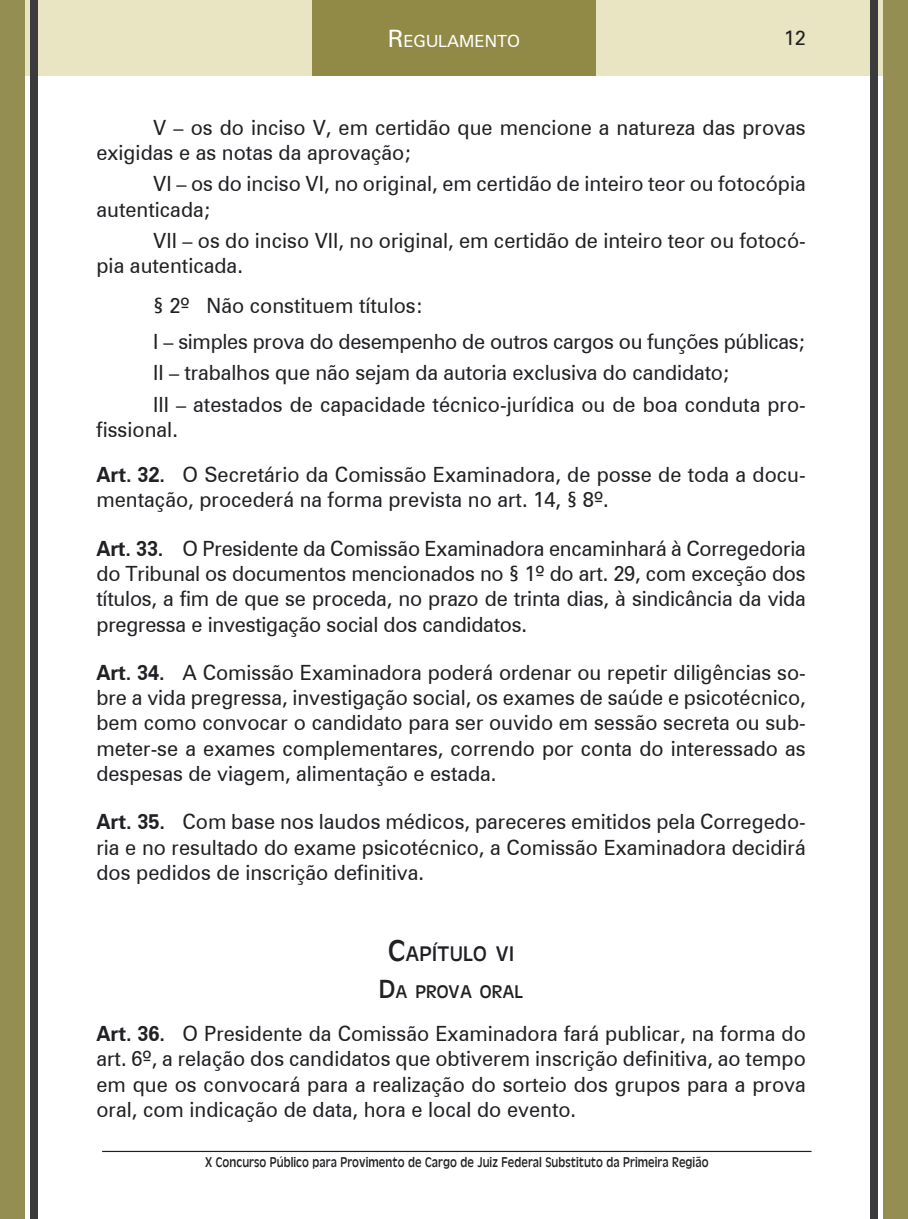
<style>
.page{position:relative;width:908px;height:1219px;background:#fff}
.page>*{position:absolute;margin:0;border:0;box-sizing:border-box;transform-origin:0 0}
.t1{font:21px/25.4px "Zurich BT";color:#212125;scale:.96 1}
.t2{font:21px "Antique";color:#212125}
.t3{font:20px "Zurich BT";color:#212125}
.t4{font:18.2px "Antique";color:#212125}
.t5{font:16.8px "Zurich BT";color:#fff}
.t6{font:14px "Antique Condensed";color:#212125}
.s1{font-size:24px}
.s2{font-weight:700}
.s3{font-size:30px}
.s4{font-size:26px}
</style>
<div class="page">
<div style="left:0;top:0;width:907px;height:76px;background:#e9e5c2"></div>
<hr style="left:102px;top:1151px;width:709px;height:1px;background:#212125">
<div style="left:312px;top:0;width:283px;height:76px;background:#918946"></div>
<div style="left:30px;top:0;width:7px;height:1219px;background:#3b3a3d"></div>
<div style="left:0;top:0;width:24px;height:1219px;background:#958e52"></div>
<div style="left:870px;top:0;width:7px;height:1219px;background:#3b3a3d"></div>
<div style="left:883px;top:0;width:24px;height:1219px;background:#958e52"></div>
<p class="t5" style="left:387px;top:31px;width:134px"><span class="s1">R</span>EGULAMENTO</p>
<p class="t3" style="left:783px;top:26px;width:24px">12</p>
<p class="t1" style="left:96px;top:115px;width:740px;text-indent:57px">V – os do inciso V, em certidão que mencione a natureza das provas exigidas e as notas da aprovação;</p>
<p class="t1" style="left:96px;top:171px;width:740px;text-indent:57px">VI – os do inciso VI, no original, em certidão de inteiro teor ou fotocópia autenticada;</p>
<p class="t1" style="left:96px;top:227px;width:740px;text-indent:57px">VII – os do inciso VII, no original, em certidão de inteiro teor ou fotocó&shy;pia autenticada.</p>
<p class="t1" style="left:153px;top:287px;width:681px;line-height:36.8px">§ 2º Não constituem títulos:<br>I – simples prova do desempenho de outros cargos ou funções públicas;</p>
<p class="t1" style="left:153px;top:357px;width:681px;line-height:31px">II – trabalhos que não sejam da autoria exclusiva do candidato;<br>III – atestados de capacidade técnico-jurídica ou de boa conduta pro-</p>
<p class="t1" style="left:96px;top:407px;width:740px;line-height:45.2px">fissional.<br><span class="s2">Art. 32.</span> O Secretário da Comissão Examinadora, de posse de toda a docu-</p>
<p class="t1" style="left:96px;top:487px;width:535px">mentação, procederá na forma prevista no art. 14, § 8º.</p>
<p class="t1" style="left:96px;top:535px;width:740px;text-align:justify"><span class="s2">Art. 33.</span> O Presidente da Comissão Examinadora encaminhará à Corregedoria do Tribunal os documentos mencionados no § 1º do art. 29, com exceção dos títulos, a fim de que se proceda, no prazo de trinta dias, à sindicância da vida pregressa e investigação social dos candidatos.</p>
<p class="t1" style="left:96px;top:659px;width:740px;text-align:justify"><span class="s2">Art. 34.</span> A Comissão Examinadora poderá ordenar ou repetir diligências so&shy;bre a vida pregressa, investigação social, os exames de saúde e psicotécnico, bem como convocar o candidato para ser ouvido em sessão secreta ou sub&shy;meter-se a exames complementares, correndo por conta do interessado as despesas de viagem, alimentação e estada.</p>
<p class="t1" style="left:96px;top:809px;width:740px;text-align:justify"><span class="s2">Art. 35.</span> Com base nos laudos médicos, pareceres emitidos pela Corregedo&shy;ria e no resultado do exame psicotécnico, a Comissão Examinadora decidirá dos pedidos de inscrição definitiva.</p>
<p class="t2" style="left:388px;top:942px;width:127px"><span class="s3">C</span>APÍTULO VI</p>
<p class="t4" style="left:379px;top:981px;width:146px"><span class="s4">D</span>A PROVA ORAL</p>
<p class="t1" style="left:96px;top:1020px;width:740px;text-align:justify"><span class="s2">Art. 36.</span> O Presidente da Comissão Examinadora fará publicar, na forma do art. 6º, a relação dos candidatos que obtiverem inscrição definitiva, ao tempo em que os convocará para a realização do sorteio dos grupos para a prova oral, com indicação de data, hora e local do evento.</p>
<p class="t6" style="left:205px;top:1154px;width:504px">X Concurso Público para Provimento de Cargo de Juiz Federal Substituto da Primeira Região</p>
</div>
